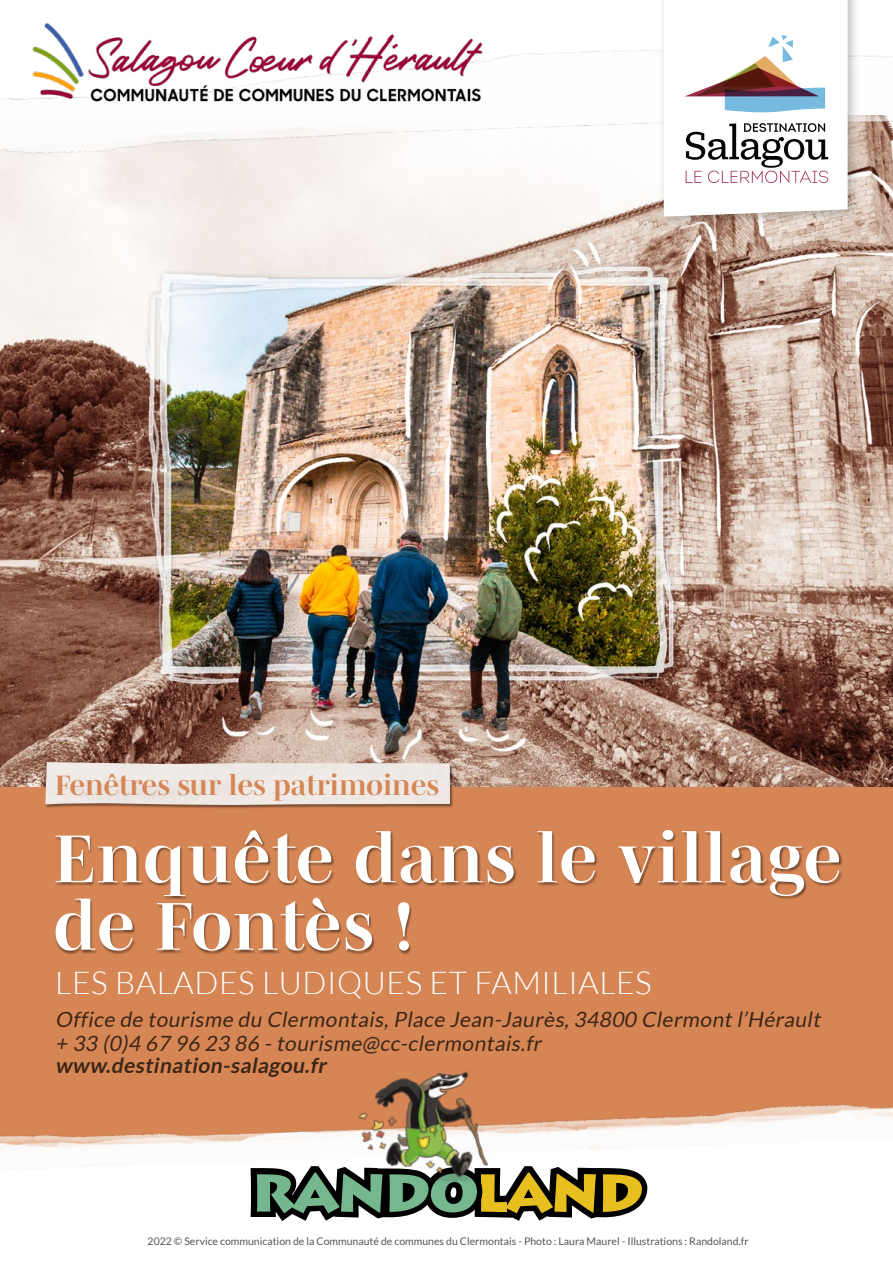
<style>
.page{position:relative;width:893px;height:1263px;background:#fff}
.page>*{position:absolute;margin:0;border:0;box-sizing:border-box;transform-origin:0 0}
.t1{font:700 69px/67.5px "Mencken Std Head";letter-spacing:.02em;color:#fff}
.t2{font:300 31.5px "Lato";letter-spacing:.02em;color:#fff}
.t3{font:700 28.5px "Mencken Std Head";color:#d68655}
.t4{font:italic 21px/24px "Lato";color:#3c2618}
.t5{font:italic 700 21px "Lato";color:#3c2618}
.t6{font:10.5px "Lato";color:#555}
</style>
<div class="page">
<img style="left:0;top:171px;width:893px;height:616px">
<div style="left:0;top:787px;width:893px;height:443px;background:#d68655"></div>
<img style="left:0;top:1104px;width:893px;height:35px">
<div style="left:0;top:1139px;width:893px;height:91px;background:#fff"></div>
<img style="left:0;top:50px;width:893px;height:121px">
<div style="left:657px;top:0;width:204px;height:229px;background:#000;opacity:.25"></div>
<svg style="left:664px;top:0;width:184px;height:217px"></svg>
<img style="left:336px;top:1071px;width:193px;height:87px">
<svg style="left:249px;top:1158px;width:398px;height:63px"></svg>
<img style="left:9px;top:23px;width:501px;height:100px">
<div style="left:55px;top:830px;width:788px;height:125px;background:#000;opacity:.45"></div>
<div style="left:46px;top:762px;width:408px;height:46px;background:#000;opacity:.45"></div>
<img style="left:45px;top:762px;width:405px;height:43px">
<h3 class="t3" style="left:55px;top:768px;width:385px">Fenêtres sur les patrimoines</h3>
<h1 class="t1" style="left:54px;top:824px;width:789px">Enquête dans le village de Fontès !</h1>
<h2 class="t2" style="left:55px;top:966px;width:598px">LES BALADES LUDIQUES ET FAMILIALES</h2>
<p class="t4" style="left:55px;top:1007px;width:770px">Office de tourisme du Clermontais,Place Jean-Jaurès,34800 Clermont l’Hérault + 33 (0)4 67 96 23 86 - tourisme@cc-clermontais.fr</p>
<p class="t5" style="left:55px;top:1053px;width:276px">www.destination-salagou.fr</p>
<p class="t6" style="left:148px;top:1235px;width:602px">2022 © Service communication de la Communauté de communes du Clermontais - Photo : Laura Maurel - Illustrations : Randoland.fr</p>
</div>
